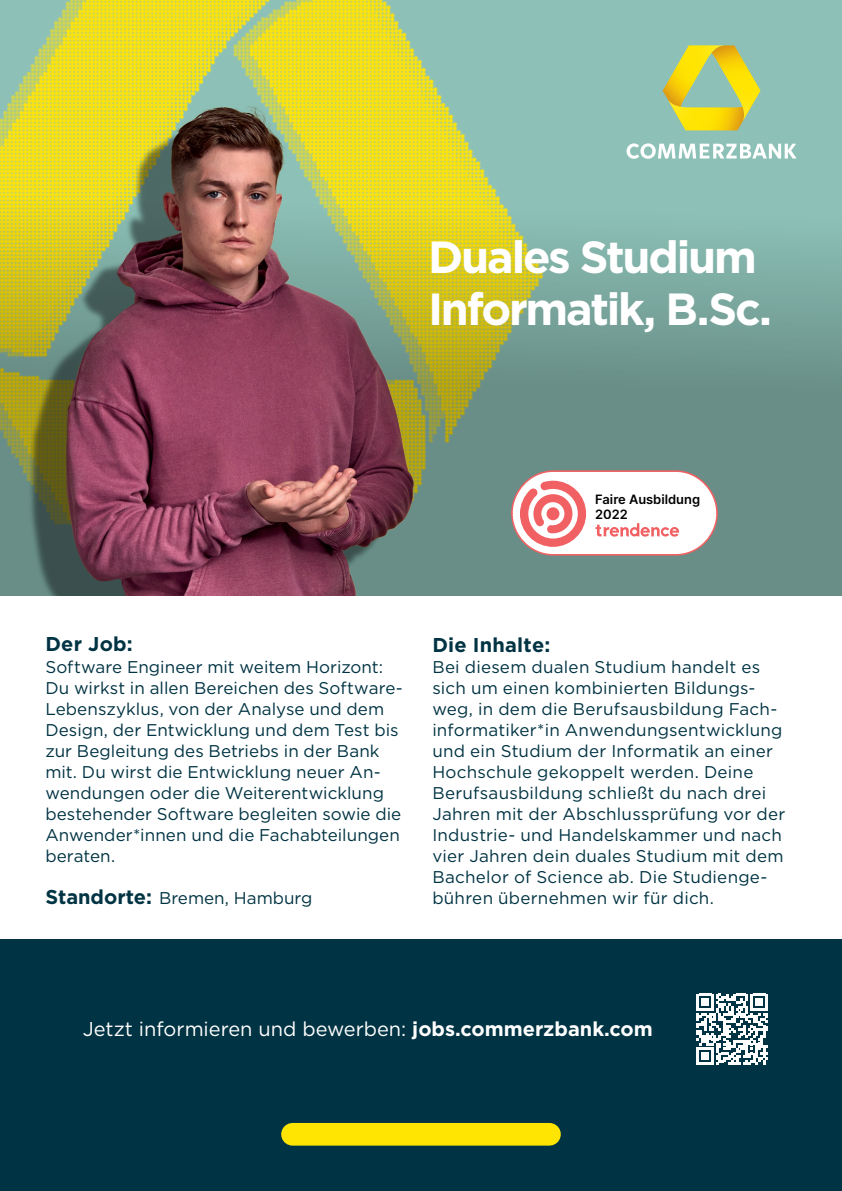
<style>
.page{position:relative;width:842px;height:1191px;background:#fff}
.page>*{position:absolute;margin:0;border:0;box-sizing:border-box;transform-origin:0 0}
.t1{font:700 45px/52.2px "Gotham";letter-spacing:-.05em;color:#fff}
.t2{font:20px "Gotham";color:#fff}
.t3{font:700 20px "Gotham";letter-spacing:.015em;color:#003343}
.t4{font:17px/21px "Gotham";letter-spacing:.01em;color:#003343}
.t5{font:600 13px/15px "Inter";color:#000002}
.s1{font-weight:700;font-size:20px}
.s2{font-weight:700}
</style>
<div class="page">
<div style="left:543px;top:0;width:299px;height:162px;background:#8dc1b7"></div>
<img style="left:0;top:0;width:543px;height:43px">
<svg style="left:0;top:162px;width:842px;height:434px;background:#759f97"></svg>
<div style="left:0;top:939px;width:842px;height:252px;background:#003343"></div>
<div style="left:292px;top:1123px;width:257px;height:22px;background:#ffe501"></div>
<img style="left:0;top:43px;width:550px;height:552px">
<svg style="left:696px;top:993px;width:72px;height:72px"></svg>
<div style="left:512px;top:471px;width:205px;height:84px;background:#fff;border-radius:41px"></div>
<div style="left:511px;top:470px;width:207px;height:85px;border:2px solid #f16163;border-radius:41px"></div>
<svg style="left:520px;top:481px;width:66px;height:66px"></svg>
<svg style="left:595px;top:523px;width:84px;height:14px"></svg>
<svg style="left:626px;top:143px;width:171px;height:16px"></svg>
<svg style="left:663px;top:45px;width:97px;height:85px;background:#c6cc58"></svg>
<h1 class="t1" style="left:428px;top:230px;width:345px">Duales Studium<br>Informatik, B.Sc.</h1>
<p class="t5" style="left:595px;top:491px;width:107px">Faire Ausbildung<br>2022</p>
<p class="t3" style="left:45px;top:631px;width:89px">Der Job:</p>
<p class="t4" style="left:45px;top:656px;width:359px">Software Engineer mit weitem Horizont:<br>Du wirkst in allen Bereichen des Software-Lebenszyklus, von der Analyse und dem Design, der Entwicklung und dem Test bis zur Begleitung des Betriebs in der Bank mit. Du wirst die Entwicklung neuer An&shy;wendungen oder die Weiterentwicklung bestehender Software begleiten sowie die Anwender*innen und die Fachabteilungen beraten.</p>
<p class="t4" style="left:45px;top:887px;width:269px"><span class="s1">Standorte:</span> Bremen, Hamburg</p>
<p class="t3" style="left:432px;top:631px;width:120px">Die Inhalte:</p>
<p class="t4" style="left:432px;top:656px;width:354px">Bei diesem dualen Studium handelt es sich um einen kombinierten Bildungs&shy;weg, in dem die Berufsausbildung Fach&shy;informatiker*in Anwendungsentwicklung und ein Studium der Informatik an einer Hochschule gekoppelt werden. Deine Berufsausbildung schließt du nach drei Jahren mit der Abschlussprüfung vor der Industrie- und Handelskammer und nach vier Jahren dein duales Studium mit dem Bachelor of Science ab. Die Studienge&shy;bühren übernehmen wir für dich.</p>
<p class="t2" style="left:83px;top:1016px;width:572px">Jetzt informieren und bewerben: <span class="s2">jobs.commerzbank.com</span></p>
</div>
